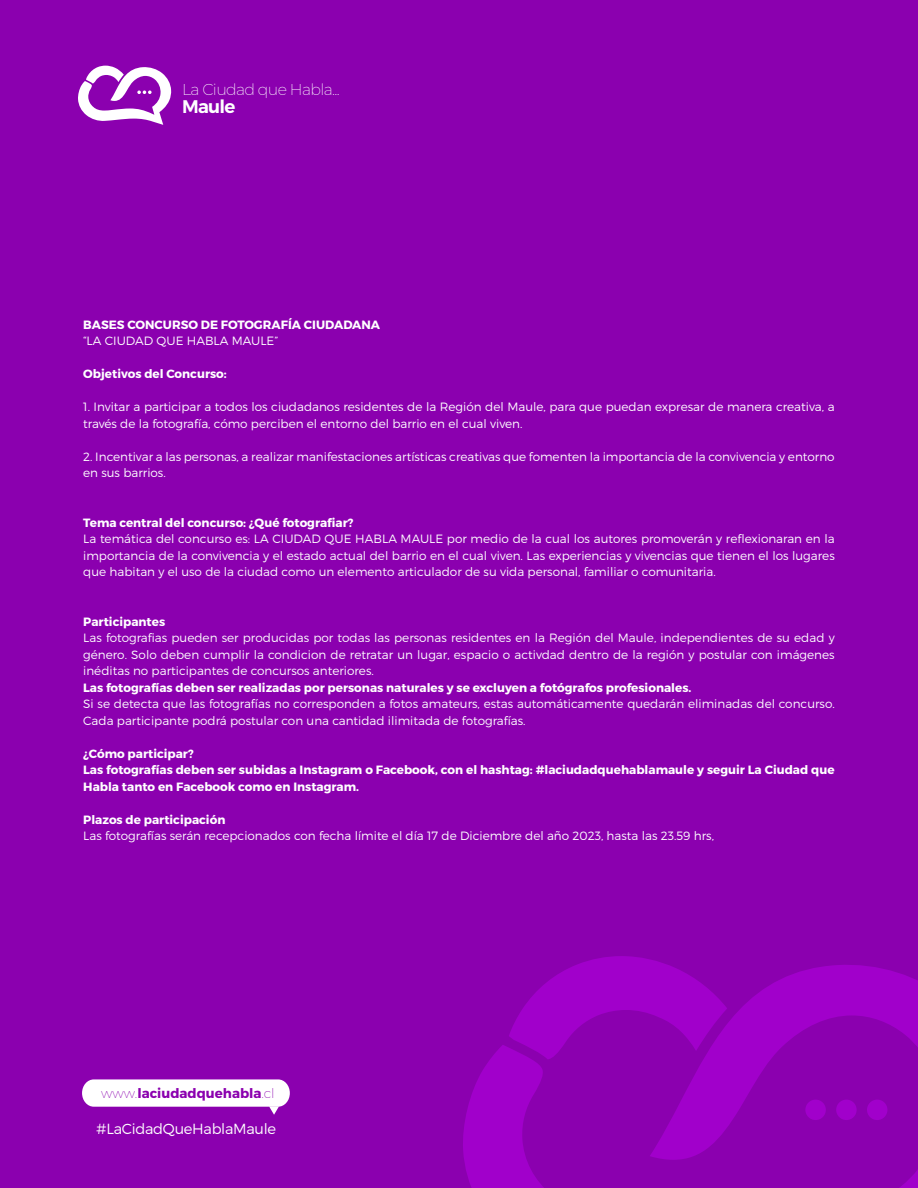
<style>
.page{position:relative;width:918px;height:1188px;background:#8b00af}
.page>*{position:absolute;margin:0;border:0;box-sizing:border-box;transform-origin:0 0}
.t1{font:600 18.3px "Montserrat";letter-spacing:-.04em;color:#fff}
.t2{font:200 15.75px "Montserrat";letter-spacing:-.04em;color:#fff}
.t3{font:300 14.7px "Montserrat";letter-spacing:-.02em;color:#fff}
.t4{font:700 13.35px "Montserrat";color:#8b00af}
.t5{font:300 12px/16.5px "Montserrat";color:#fff}
.t6{font:700 12px/16.5px "Montserrat";color:#fff}
.s1{font-weight:200}
</style>
<div class="page">
<svg style="left:582px;top:956px;width:79px;height:7px"></svg>
<svg style="left:463px;top:963px;width:455px;height:225px"></svg>
<div style="left:805px;top:1100px;width:21px;height:20px;background:#a100cb;border-radius:50%"></div>
<div style="left:836px;top:1100px;width:21px;height:20px;background:#a100cb;border-radius:50%"></div>
<div style="left:867px;top:1100px;width:20px;height:20px;background:#a100cb;border-radius:50%"></div>
<svg style="left:78px;top:66px;width:93px;height:59px"></svg>
<svg style="left:82px;top:1079px;width:208px;height:36px"></svg>
<h2 class="t2" style="left:182px;top:79px;width:159px">La Ciudad que Habla...</h2>
<h1 class="t1" style="left:182px;top:95px;width:55px">Maule</h1>
<p class="t6" style="left:83px;top:316px;width:298px">BASES CONCURSO DE FOTOGRAFÍA CIUDADANA</p>
<p class="t5" style="left:83px;top:332px;width:196px">“LA CIUDAD QUE HABLA MAULE”</p>
<p class="t6" style="left:83px;top:366px;width:145px">Objetivos del Concurso:</p>
<p class="t5" style="left:83px;top:398px;width:753px">1. Invitar a participar a todos los ciudadanos residentes de la Región del Maule, para que puedan expresar de manera creativa, a través de la fotografía, cómo perciben el entorno del barrio en el cual viven.</p>
<p class="t5" style="left:83px;top:448px;width:753px">2. Incentivar a las personas, a realizar manifestaciones artísticas creativas que fomenten la importancia de la convivencia y entorno en sus barrios.</p>
<p class="t6" style="left:83px;top:514px;width:272px">Tema central del concurso: ¿Qué fotografiar?</p>
<p class="t5" style="left:83px;top:530px;width:753px;text-align:justify">La temática del concurso es: LA CIUDAD QUE HABLA MAULE por medio de la cual los autores promoverán y reflexionaran en la importancia de la convivencia y el estado actual del barrio en el cual viven. Las experiencias y vivencias que tienen el los lugares que habitan y el uso de la ciudad como un elemento articulador de su vida personal, familiar o comunitaria.</p>
<p class="t6" style="left:83px;top:613px;width:83px">Participantes</p>
<p class="t5" style="left:83px;top:629px;width:753px;text-align:justify">Las fotografias pueden ser producidas por todas las personas residentes en la Región del Maule, independientes de su edad y género. Solo deben cumplir la condicion de retratar un lugar, espacio o activdad dentro de la región y postular con imágenes inéditas no participantes de concursos anteriores.</p>
<p class="t6" style="left:83px;top:679px;width:610px">Las fotografías deben ser realizadas por personas naturales y se excluyen a fotógrafos profesionales.</p>
<p class="t5" style="left:83px;top:695px;width:753px">Si se detecta que las fotografías no corresponden a fotos amateurs, estas automáticamente quedarán eliminadas del concurso.<br>Cada participante podrá postular con una cantidad ilimitada de fotografías.</p>
<p class="t6" style="left:83px;top:745px;width:753px">¿Cómo participar?<br>Las fotografías deben ser subidas a Instagram o Facebook, con el hashtag: #laciudadquehablamaule y seguir La Ciudad que<br>Habla tanto en Facebook como en Instagram.</p>
<p class="t6" style="left:83px;top:811px;width:144px">Plazos de participación</p>
<p class="t5" style="left:83px;top:827px;width:632px">Las fotografías serán recepcionados con fecha límite el día 17 de Diciembre del año 2023, hasta las 23.59 hrs,</p>
<p class="t4" style="left:101px;top:1085px;width:175px"><span class="s1">www.</span>laciudadquehabla<span class="s1">.cl</span></p>
<p class="t3" style="left:96px;top:1120px;width:181px">#LaCidadQueHablaMaule</p>
</div>
